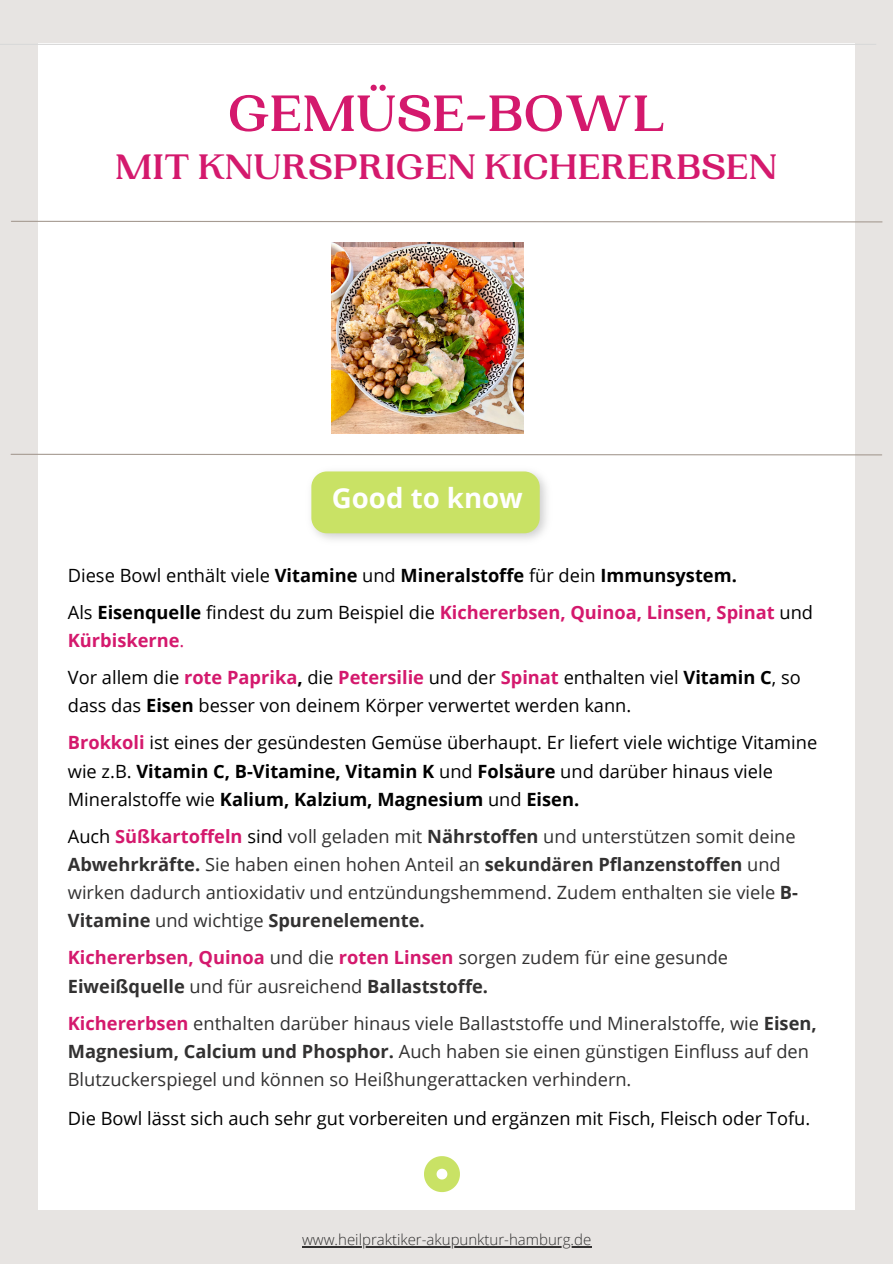
<style>
.page{position:relative;width:893px;height:1264px;background:#fff}
.page>*{position:absolute;margin:0;border:0;box-sizing:border-box;transform-origin:0 0}
.t1{font:700 53.85px "PP Woodland";color:#d4196d}
.t2{font:700 37.35px "PP Woodland";color:#d4196d}
.t3{font:700 27.6px "Open Sans";color:#fff}
.t4{font:18.3px/28.2px "Open Sans";color:#323131}
.t5{font:18.3px/28.2px "Open Sans";color:#000}
.t6{font:700 18.3px/28.2px "Open Sans";color:#d4196d}
.t7{font:700 18.3px "Open Sans";color:#000}
.t8{font:300 15px "Open Sans";color:#323131}
.s1{font-weight:400}
.s2{font-weight:400;color:#000}
.s3{color:#000}
.s4{font-weight:700;color:#d4196d}
.s5{font-weight:700}
</style>
<div class="page">
<div style="left:0;top:0;width:892px;height:1263px;background:#e7e4e2"></div>
<div style="left:39px;top:44px;width:815px;height:1165px;background:#fff"></div>
<hr style="left:0;top:44px;width:875px;height:1px;background:#d9d9d9">
<svg style="left:11px;top:220px;width:872px;height:3px"></svg>
<svg style="left:10px;top:453px;width:872px;height:3px"></svg>
<svg style="left:424px;top:1156px;width:36px;height:36px"></svg>
<img style="left:311px;top:471px;width:236px;height:69px">
<div style="left:311px;top:471px;width:228px;height:62px;background:#c9e265;border-radius:15px"></div>
<img style="left:332px;top:242px;width:191px;height:191px">
<hr style="left:302px;top:1246px;width:289px;height:1px;background:#323131">
<p class="t1" style="left:228px;top:82px;width:438px">GEMÜSE-BOWL</p>
<p class="t2" style="left:115px;top:146px;width:663px">MIT KNURSPRIGEN KICHERERBSEN</p>
<h3 class="t3" style="left:332px;top:479px;width:192px">Good to know</h3>
<h2 class="t7" style="left:68px;top:562px;width:670px"><span class="s1">Diese Bowl enthält viele</span> Vitamine <span class="s1">und</span> Mineralstoffe <span class="s1">für dein</span> Immunsystem.</h2>
<h3 class="t6" style="left:68px;top:597px;width:746px"><span class="s2">Als</span> <span class="s3">Eisenquelle</span> <span class="s2">findest du zum Beispiel die</span> Kichererbsen, Quinoa, Linsen, Spinat <span class="s2">und<br></span>Kürbiskerne<span class="s1">.</span></h3>
<h3 class="t5" style="left:68px;top:663px;width:734px">Vor allem die <span class="s4">rote Paprika</span><span class="s5">,</span> die <span class="s4">Petersilie</span> und der <span class="s4">Spinat</span> enthalten viel <span class="s5">Vitamin C</span>, so dass das <span class="s5">Eisen</span> besser von deinem Körper verwertet werden kann.</h3>
<h3 class="t5" style="left:68px;top:728px;width:751px"><span class="s4">Brokkoli</span> ist eines der gesündesten Gemüse überhaupt. Er liefert viele wichtige Vitamine wie z.B. <span class="s5">Vitamin C, B-Vitamine, Vitamin K</span> und <span class="s5">Folsäure</span> und darüber hinaus viele<br>Mineralstoffe wie <span class="s5">Kalium, Kalzium, Magnesium</span> und <span class="s5">Eisen.</span></h3>
<h3 class="t4" style="left:68px;top:821px;width:731px"><span class="s3">Auch</span> <span class="s4">Süßkartoffeln</span> <span class="s3">sind</span> voll geladen mit <span class="s5">Nährstoffen</span> und unterstützen somit deine <span class="s5">Abwehrkräfte.</span> Sie haben einen hohen Anteil an <span class="s5">sekundären Pflanzenstoffen</span> und wirken dadurch antioxidativ und entzündungshemmend. Zudem enthalten sie viele <span class="s5">B-Vitamine</span> und wichtige <span class="s5">Spurenelemente.</span></h3>
<h3 class="t4" style="left:68px;top:943px;width:661px"><span class="s4">Kichererbsen, Quinoa</span> und die <span class="s4">roten Linsen</span> sorgen zudem für eine gesunde<br><span class="s5">Eiweißquelle</span> und für ausreichend <span class="s5">Ballaststoffe.</span></h3>
<h3 class="t4" style="left:68px;top:1008px;width:750px"><span class="s4">Kichererbsen</span> enthalten darüber hinaus viele Ballaststoffe und Mineralstoffe, wie <span class="s5">Eisen,<br>Magnesium, Calcium und Phosphor.</span> Auch haben sie einen günstigen Einfluss auf den<br>Blutzuckerspiegel und können so Heißhungerattacken verhindern.</h3>
<h3 class="t5" style="left:68px;top:1104px;width:744px">Die Bowl lässt sich auch sehr gut vorbereiten und ergänzen mit Fisch, Fleisch oder Tofu.</h3>
<p class="t8" style="left:302px;top:1229px;width:291px">www.heilpraktiker-akupunktur-hamburg.de</p>
</div>
